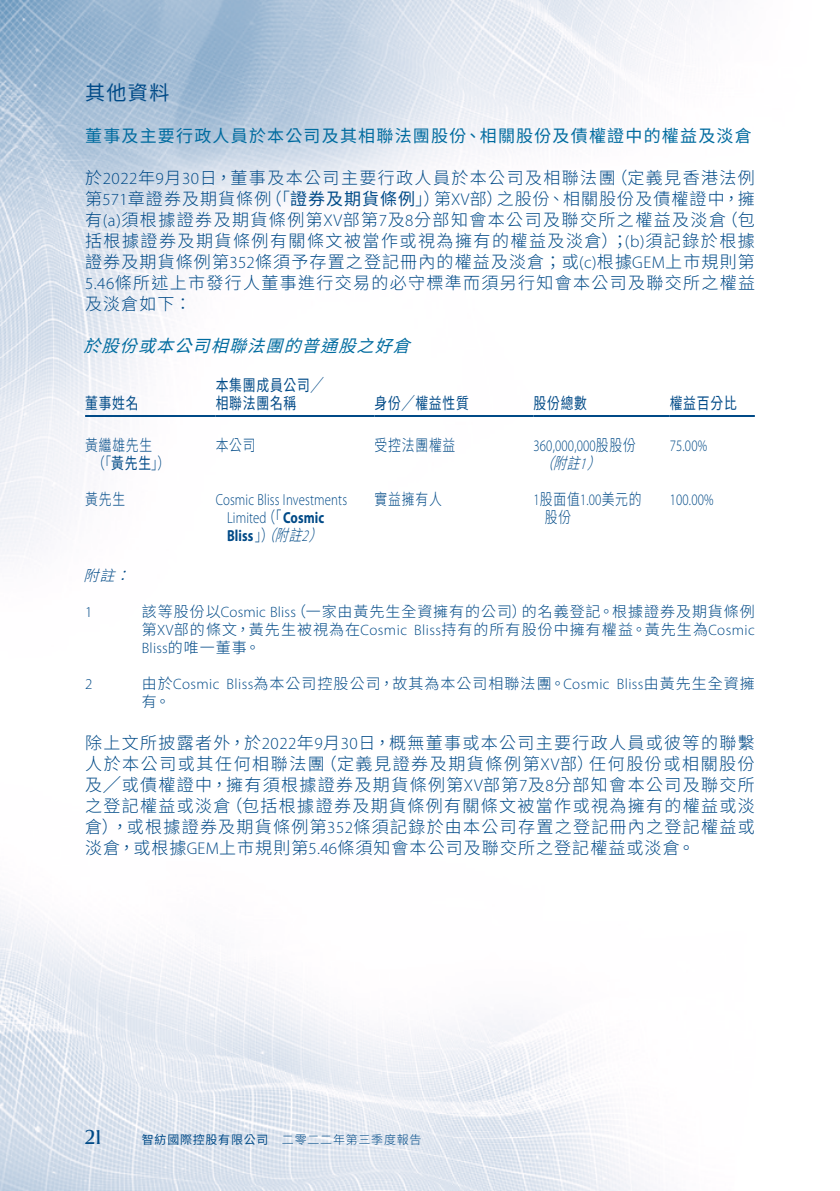
<style>
.page{position:relative;width:840px;height:1191px;background:#fff}
.page>*{position:absolute;margin:0;border:0;box-sizing:border-box;transform-origin:0 0}
.t1{font:22px "Collier";color:#004a87}
.Heading_1{font:20px "Source Han Sans TC";color:#004a87}
.Body_Text{font:300 17px/21px "Source Han Sans TC";letter-spacing:.075em;color:#004a87;text-align:justify}
.Heading_2{font:17px "Source Han Sans TC";letter-spacing:.07em;color:#006b9f}
.Heading_3{font:italic 17px "Source Han Sans TC";color:#006b9f}
.Body_Text-2{font:300 16px/18px "Myriad Pro";letter-spacing:.01em;color:#004a87;scale:.8 1}
.Body_Text-3{font:300 16px/18px "Source Han Sans TC";letter-spacing:.06em;color:#004a87;scale:.8 1}
.Body_Text-4{font:16px "Source Han Sans TC";letter-spacing:.06em;color:#004a87;scale:.8 1}
.Notes{font:300 15px/18px "Source Han Sans TC";letter-spacing:.065em;color:#004a87;text-align:justify}
.Notes-2{font:italic 300 15px "Source Han Sans TC";color:#004a87}
.Notes-3{font:300 15px "Myriad Pro";color:#004a87}
.t2{font:12px "Source Han Sans TC";letter-spacing:.06em;color:#004a87}
.s1{font-family:"Myriad Pro"}
.s2{font-weight:400}
.s3{font-family:"Source Han Sans TC"}
.s4{font-family:"Source Han Sans TC";font-style:italic}
.s5{font-style:italic}
.s6{font-weight:700}
.s7{font-weight:300}
</style>
<div class="page">
<img style="left:0;top:0;width:755px;height:1191px">
<hr style="left:85px;top:415px;width:130px;height:2px;background:#004a87">
<hr style="left:215px;top:415px;width:159px;height:2px;background:#004a87">
<hr style="left:374px;top:415px;width:159px;height:2px;background:#004a87">
<hr style="left:533px;top:415px;width:136px;height:2px;background:#004a87">
<hr style="left:669px;top:415px;width:85px;height:2px;background:#004a87">
<p class="Heading_1" style="left:85px;top:81px;width:86px">其他資料</p>
<p class="Heading_2" style="left:85px;top:126px;width:667px">董事及主要行政人員於本公司及其相聯法團股份、相關股份及債權證中的權益及淡倉</p>
<p class="Body_Text" style="left:85px;top:167px;width:671px">於<span class="s1">2022</span>年<span class="s1">9</span>月<span class="s1">30</span>日，董事及本公司主要行政人員於本公司及相聯法團（定義見香港法例第<span class="s1">571</span>章證券及期貨條例（「<span class="s2">證券及期貨條例</span>」）第<span class="s1">XV</span>部）之股份、相關股份及債權證中，擁有<span class="s1">(a)</span>須根據證券及期貨條例第<span class="s1">XV</span>部第<span class="s1">7</span>及<span class="s1">8</span>分部知會本公司及聯交所之權益及淡倉（包括根據證券及期貨條例有關條文被當作或視為擁有的權益及淡倉）；<span class="s1">(b)</span>須記錄於根據證券及期貨條例第<span class="s1">352</span>條須予存置之登記冊內的權益及淡倉；或<span class="s1">(c)</span>根據<span class="s1">GEM</span>上市規則第<span class="s1">5.46</span>條所述上市發行人董事進行交易的必守標準而須另行知會本公司及聯交所之權益及淡倉如下：</p>
<p class="Heading_3" style="left:83px;top:336px;width:341px">於股份或本公司相聯法團的普通股之好倉</p>
<p class="Body_Text-4" style="left:85px;top:394px;width:68px">董事姓名</p>
<p class="Body_Text-4" style="left:215px;top:376px;width:136px">本集團成員公司╱</p>
<p class="Body_Text-4" style="left:215px;top:394px;width:102px">相聯法團名稱</p>
<p class="Body_Text-4" style="left:374px;top:394px;width:119px">身份╱權益性質</p>
<p class="Body_Text-4" style="left:533px;top:394px;width:68px">股份總數</p>
<p class="Body_Text-4" style="left:669px;top:394px;width:85px">權益百分比</p>
<p class="Body_Text-3" style="left:92px;top:436px;width:99px;text-indent:-7px">黃繼雄先生<br>（「<span class="s2">黃先生</span>」）</p>
<p class="Body_Text-3" style="left:215px;top:436px;width:51px">本公司</p>
<p class="Body_Text-3" style="left:374px;top:436px;width:102px">受控法團權益</p>
<p class="Body_Text-2" style="left:540px;top:436px;width:121px;text-indent:-7px">360,000,000<span class="s3">股股份</span><span class="s4">（附註</span><span class="s5">1</span> <span class="s4">）</span></p>
<p class="Body_Text-2" style="left:669px;top:436px;width:48px">75.00%</p>
<p class="Body_Text-3" style="left:85px;top:490px;width:51px">黃先生</p>
<p class="Body_Text-2" style="left:227px;top:490px;width:151px;text-indent:-11px">Cosmic Bliss Investments<br>Limited<span class="s3">（「</span><span class="s6">Cosmic<br>Bliss</span> <span class="s3">」）</span><span class="s4">（附註</span><span class="s5">2</span><span class="s4">）</span></p>
<p class="Body_Text-3" style="left:374px;top:490px;width:85px">實益擁有人</p>
<p class="Body_Text-3" style="left:544px;top:490px;width:122px;text-indent:-11px"><span class="s1">1</span>股面值<span class="s1">1.00</span>美元的股份</p>
<p class="Body_Text-2" style="left:669px;top:490px;width:56px">100.00%</p>
<p class="Notes-2" style="left:84px;top:567px;width:59px">附註：</p>
<p class="Notes-3" style="left:85px;top:603px;width:9px">1</p>
<p class="Notes" style="left:142px;top:603px;width:614px">該等股份以<span class="s1">Cosmic Bliss</span>（一家由黃先生全資擁有的公司）的名義登記。根據證券及期貨條例第<span class="s1">XV</span>部的條文，黃先生被視為在<span class="s1">Cosmic Bliss</span>持有的所有股份中擁有權益。黃先生為<span class="s1">Cosmic Bliss</span>的唯一董事。</p>
<p class="Notes-3" style="left:85px;top:675px;width:9px">2</p>
<p class="Notes" style="left:142px;top:675px;width:614px">由於<span class="s1">Cosmic Bliss</span>為本公司控股公司，故其為本公司相聯法團。<span class="s1">Cosmic Bliss</span>由黃先生全資擁有。</p>
<p class="Body_Text" style="left:85px;top:732px;width:671px">除上文所披露者外，於<span class="s1">2022</span>年<span class="s1">9</span>月<span class="s1">30</span>日，概無董事或本公司主要行政人員或彼等的聯繫人於本公司或其任何相聯法團（定義見證券及期貨條例第<span class="s1">XV</span>部）任何股份或相關股份及╱或債權證中，擁有須根據證券及期貨條例第<span class="s1">XV</span>部第<span class="s1">7</span>及<span class="s1">8</span>分部知會本公司及聯交所之登記權益或淡倉（包括根據證券及期貨條例有關條文被當作或視為擁有的權益或淡倉），或根據證券及期貨條例第<span class="s1">352</span>條須記錄於由本公司存置之登記冊內之登記權益或淡倉，或根據<span class="s1">GEM</span>上市規則第<span class="s1">5.46</span>條須知會本公司及聯交所之登記權益或淡倉。</p>
<p class="t1" style="left:85px;top:1124px;width:18px">21</p>
<p class="t2" style="left:142px;top:1133px;width:281px">智紡國際控股有限公司　<span class="s7">二零二二年第三季度報告</span></p>
</div>
